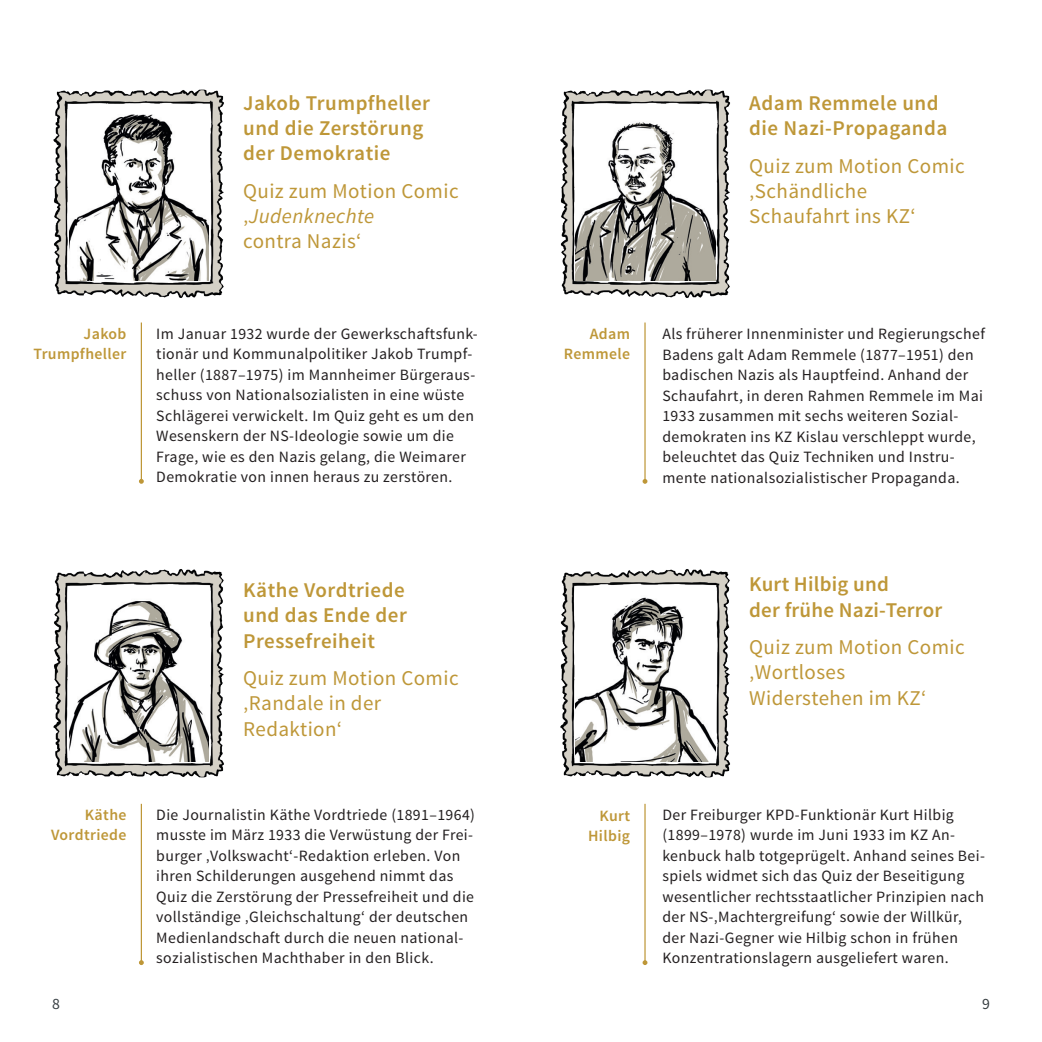
<style>
.page{position:relative;width:1042px;height:1042px;background:#fff}
.page>*{position:absolute;margin:0;border:0;box-sizing:border-box;transform-origin:0 0}
.Sachtext_linksbündig{font:21px/25.2px "Source Sans Pro";letter-spacing:.02em;color:#be9738}
.Teaser_linksbündig{font:600 21px/25.2px "Source Sans Pro";letter-spacing:.025em;color:#be9738}
.Copy{font:15.75px/20.5px "Source Sans Pro";letter-spacing:.025em;color:#231f20}
.Marginale_rechtsbündig{font:600 15.75px/20.1px "Source Sans Pro";letter-spacing:.025em;color:#be9738;text-align:right}
.t1{font:15.75px "Source Sans Pro";color:#383f43}
.s1{font-style:italic}
</style>
<div class="page">
<img style="left:53px;top:89px;width:171px;height:209px">
<img style="left:70px;top:106px;width:139px;height:174px">
<hr style="left:141px;top:322px;width:1px;height:159px;background:#be9738">
<svg style="left:139px;top:479px;width:5px;height:5px"></svg>
<img style="left:53px;top:569px;width:171px;height:209px">
<img style="left:70px;top:587px;width:139px;height:174px">
<hr style="left:141px;top:804px;width:1px;height:158px;background:#be9738">
<svg style="left:139px;top:960px;width:5px;height:5px"></svg>
<img style="left:560px;top:89px;width:171px;height:209px">
<img style="left:575px;top:106px;width:140px;height:174px">
<hr style="left:644px;top:322px;width:1px;height:159px;background:#be9738">
<svg style="left:642px;top:479px;width:5px;height:5px"></svg>
<img style="left:560px;top:569px;width:171px;height:209px">
<img style="left:575px;top:587px;width:140px;height:174px">
<hr style="left:644px;top:804px;width:1px;height:158px;background:#be9738">
<svg style="left:642px;top:960px;width:5px;height:5px"></svg>
<p class="Teaser_linksbündig" style="left:243px;top:91px;width:188px">Jakob Trumpfheller und die Zerstörung der Demokratie</p>
<p class="Sachtext_linksbündig" style="left:243px;top:179px;width:217px">Quiz zum Motion Comic ‚<span class="s1">Judenknechte<br></span>contra Nazis‘</p>
<p class="Marginale_rechtsbündig" style="left:33px;top:324px;width:95px">Jakob<br>Trumpfheller</p>
<p class="Copy" style="left:156px;top:323px;width:322px">Im Januar 1932 wurde der Gewerkschaftsfunk&shy;tionär und Kommunalpolitiker Jakob Trumpf&shy;heller (1887–1975) im Mannheimer Bürgeraus&shy;schuss von Nationalsozialisten in eine wüste Schlägerei verwickelt. Im Quiz geht es um den Wesenskern der NS-Ideologie sowie um die Frage, wie es den Nazis gelang, die Weimarer Demokratie von innen heraus zu zerstören.</p>
<p class="Marginale_rechtsbündig" style="left:51px;top:805px;width:77px">Käthe<br>Vordtriede</p>
<p class="Teaser_linksbündig" style="left:243px;top:578px;width:165px;text-align:justify">Käthe Vordtriede und das Ende der Pressefreiheit</p>
<p class="Sachtext_linksbündig" style="left:243px;top:666px;width:217px">Quiz zum Motion Comic ‚Randale in der</p>
<p class="Sachtext_linksbündig" style="left:243px;top:716px;width:101px">Redaktion‘</p>
<p class="Copy" style="left:156px;top:805px;width:320px">Die Journalistin Käthe Vordtriede (1891–1964) musste im März 1933 die Verwüstung der Frei&shy;burger ‚Volkswacht‘-Redaktion erleben. Von ihren Schilderungen ausgehend nimmt das Quiz die Zerstörung der Pressefreiheit und die vollständige ‚Gleichschaltung‘ der deutschen Medienlandschaft durch die neuen national&shy;sozialistischen Machthaber in den Blick.</p>
<p class="Teaser_linksbündig" style="left:749px;top:91px;width:200px">Adam Remmele und die Nazi-Propaganda</p>
<p class="Sachtext_linksbündig" style="left:749px;top:154px;width:217px">Quiz zum Motion Comic ‚Schändliche<br>Schaufahrt ins KZ‘</p>
<p class="Marginale_rechtsbündig" style="left:564px;top:324px;width:68px">Adam<br>Remmele</p>
<p class="Copy" style="left:662px;top:324px;width:324px">Als früherer Innenminister und Regierungschef Badens galt Adam Remmele (1877–1951) den badischen Nazis als Hauptfeind. Anhand der Schaufahrt, in deren Rahmen Remmele im Mai 1933 zusammen mit sechs weiteren Sozial&shy;demokraten ins KZ Kislau verschleppt wurde, beleuchtet das Quiz Techniken und Instru&shy;mente nationalsozialistischer Propaganda.</p>
<p class="Teaser_linksbündig" style="left:749px;top:572px;width:195px">Kurt Hilbig und<br>der frühe Nazi-Terror</p>
<p class="Sachtext_linksbündig" style="left:749px;top:635px;width:217px">Quiz zum Motion Comic ‚Wortloses<br>Widerstehen im KZ‘</p>
<p class="Marginale_rechtsbündig" style="left:588px;top:806px;width:44px">Kurt<br>Hilbig</p>
<p class="Copy" style="left:662px;top:805px;width:324px">Der Freiburger KPD-Funktionär Kurt Hilbig (1899–1978) wurde im Juni 1933 im KZ An&shy;kenbuck halb totgeprügelt. Anhand seines Bei&shy;spiels widmet sich das Quiz der Beseitigung wesentlicher rechtsstaatlicher Prinzipien nach der NS-‚Machtergreifung‘ sowie der Willkür, der Nazi-Gegner wie Hilbig schon in frühen Konzentrationslagern ausgeliefert waren.</p>
<p class="t1" style="left:52px;top:993px;width:9px">8</p>
<p class="t1" style="left:982px;top:993px;width:9px">9</p>
</div>
